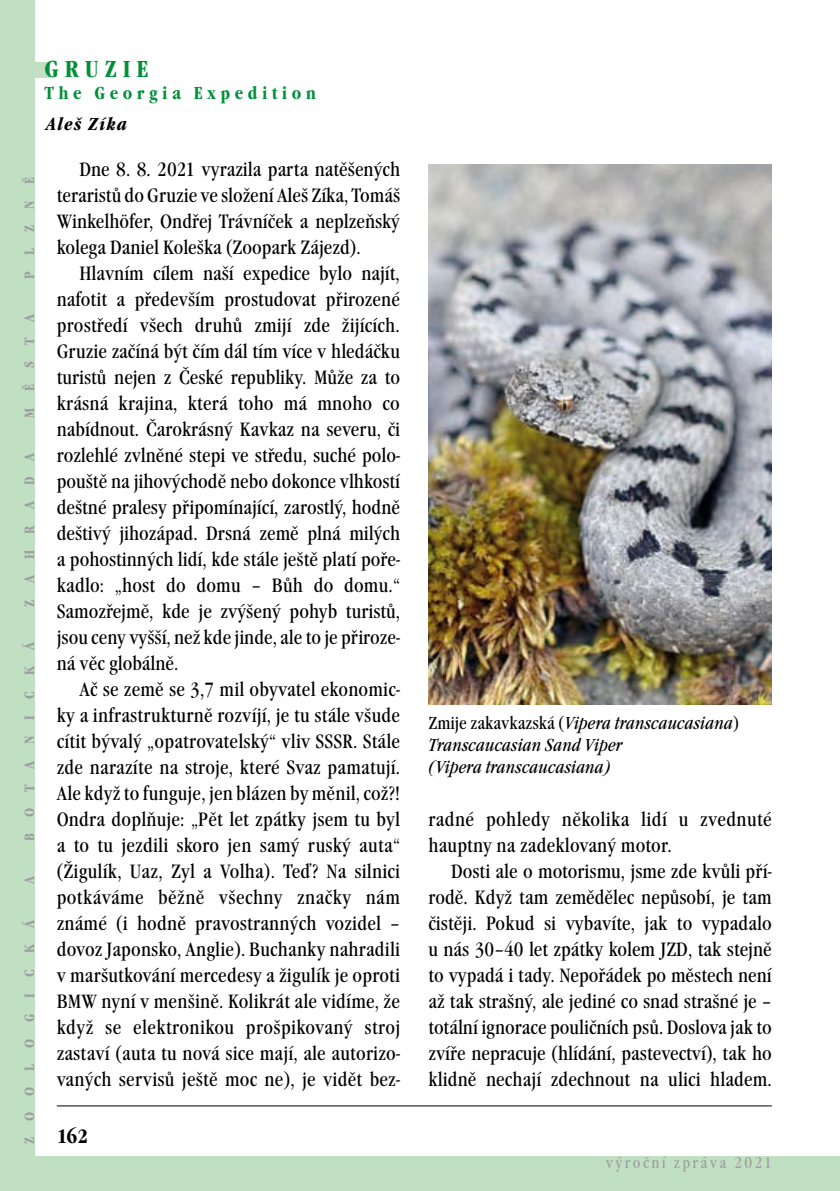
<style>
.page{position:relative;width:840px;height:1191px;background:#fff}
.page>*{position:absolute;margin:0;border:0;box-sizing:border-box;transform-origin:0 0}
.t1{font:700 condensed 24px "Garamond Itc TEE";color:#009037}
.t2{font:condensed 20px/26px "Garamond Itc TEE";letter-spacing:.005em;color:#000;text-align:justify}
.t3{font:700 condensed 20px "Garamond Itc TEE";color:#000}
.t4{font:italic condensed 18px/21.6px "Garamond Itc TEE";color:#000}
.t5{font:700 condensed 18px "Garamond Itc TEE";letter-spacing:.25em;color:#009037}
.t6{font:italic 700 condensed 18px "Garamond Itc TEE";letter-spacing:.075em;color:#000}
.t7{font:condensed 16px "Garamond Itc TEE";letter-spacing:.15em;color:#9c9e9f}
.t8{font:700 condensed 14px "Garamond Itc TEE";letter-spacing:1.155em;color:#9c9e9f}
.s1{font-style:normal}
</style>
<div class="page">
<div style="left:18px;top:62px;width:32px;height:15px;background:#c1dfc2"></div>
<hr style="left:57px;top:1105px;width:714px;height:1px;background:#000">
<div style="left:0;top:1156px;width:839px;height:35px;background:#c1dfc2"></div>
<div style="left:0;top:0;width:34px;height:1191px;background:#c1dfc2"></div>
<hr style="left:839px;top:1156px;width:1px;height:35px;background:#c1dfc2">
<img style="left:428px;top:165px;width:343px;height:539px">
<p class="t8" style="left:21px;top:279px;width:103px;rotate:-90deg">PLZNĚ</p>
<p class="t8" style="left:21px;top:417px;width:106px;rotate:-90deg">MĚSTA</p>
<p class="t8" style="left:21px;top:606px;width:156px;rotate:-90deg">ZAHRADA</p>
<p class="t8" style="left:21px;top:841px;width:201px;rotate:-90deg">BOTANICKÁ</p>
<p class="t8" style="left:21px;top:884px;width:10px;rotate:-90deg">A</p>
<p class="t8" style="left:21px;top:1144px;width:226px;rotate:-90deg">ZOOLOGICKÁ</p>
<p class="t1" style="left:44px;top:56px;width:38px">Gruzie</p>
<p class="t5" style="left:44px;top:83px;width:273px">The Georgia Expedition</p>
<p class="t6" style="left:46px;top:114px;width:83px">Aleš Zíka</p>
<p class="t2" style="left:57px;top:157px;width:345px;text-indent:23px">Dne 8. 8. 2021 vyrazila parta natěšených teraristů do Gruzie ve složení Aleš Zíka, Tomáš Winkelhöfer, Ondřej Trávníček a neplzeňský kolega Daniel Koleška (Zoopark Zájezd).</p>
<p class="t2" style="left:57px;top:261px;width:345px;text-indent:23px">Hlavním cílem naší expedice bylo najít, nafotit a především prostudovat přirozené prostředí všech druhů zmijí zde žijících.<br>Gruzie začíná být čím dál tím více v hledáčku turistů nejen z České republiky. Může za to krásná krajina, která toho má mnoho co nabídnout. Čarokrásný Kavkaz na severu, či rozlehlé zvlněné stepi ve středu, suché polo&shy;pouště na jihovýchodě nebo dokonce vlhkostí deštné pralesy připomínající, zarostlý, hodně deštivý jihozápad. Drsná země plná milých a pohostinných lidí, kde stále ještě platí poře&shy;kadlo: „host do domu – Bůh do domu.“ Samozřejmě, kde je zvýšený pohyb turistů, jsou ceny vyšší, než kde jinde, ale to je přiroze&shy;ná věc globálně.</p>
<p class="t2" style="left:57px;top:677px;width:345px;text-indent:23px">Ač se země se 3,7 mil obyvatel ekonomic&shy;ky a infrastrukturně rozvíjí, je tu stále všude cítit bývalý „opatrovatelský“ vliv SSSR. Stále zde narazíte na stroje, které Svaz pamatují.<br>Ale když to funguje, jen blázen by měnil, což?!<br>Ondra doplňuje: „Pět let zpátky jsem tu byl a to tu jezdili skoro jen samý ruský auta“ (Žigulík, Uaz, Zyl a Volha). Teď? Na silnici potkáváme běžně všechny značky nám známé (i hodně pravostranných vozidel – dovoz Japonsko, Anglie). Buchanky nahradili v maršutkování mercedesy a žigulík je oproti BMW nyní v menšině. Kolikrát ale vidíme, že když se elektronikou prošpikovaný stroj zastaví (auta tu nová sice mají, ale autorizo&shy;vaných servisů ještě moc ne), je vidět bez-</p>
<p class="t3" style="left:57px;top:1125px;width:33px">162</p>
<p class="t4" style="left:428px;top:713px;width:312px"><span class="s1">Zmije zakavkazská (</span>Vipera transcaucasiana<span class="s1">)<br></span>Transcaucasian Sand Viper<br>(Vipera transcaucasiana)</p>
<p class="t2" style="left:428px;top:807px;width:345px">radné pohledy několika lidí u zvednuté hauptny na zadeklovaný motor.</p>
<p class="t2" style="left:428px;top:859px;width:345px;text-indent:23px">Dosti ale o motorismu, jsme zde kvůli pří&shy;rodě. Když tam zemědělec nepůsobí, je tam čistěji. Pokud si vybavíte, jak to vypadalo u nás 30–40 let zpátky kolem JZD, tak stejně to vypadá i tady. Nepořádek po městech není až tak strašný, ale jediné co snad strašné je – totální ignorace pouličních psů. Doslova jak to zvíře nepracuje (hlídání, pastevectví), tak ho klidně nechají zdechnout na ulici hladem.</p>
<p class="t7" style="left:605px;top:1153px;width:168px">výroční zpráva 2021</p>
</div>
